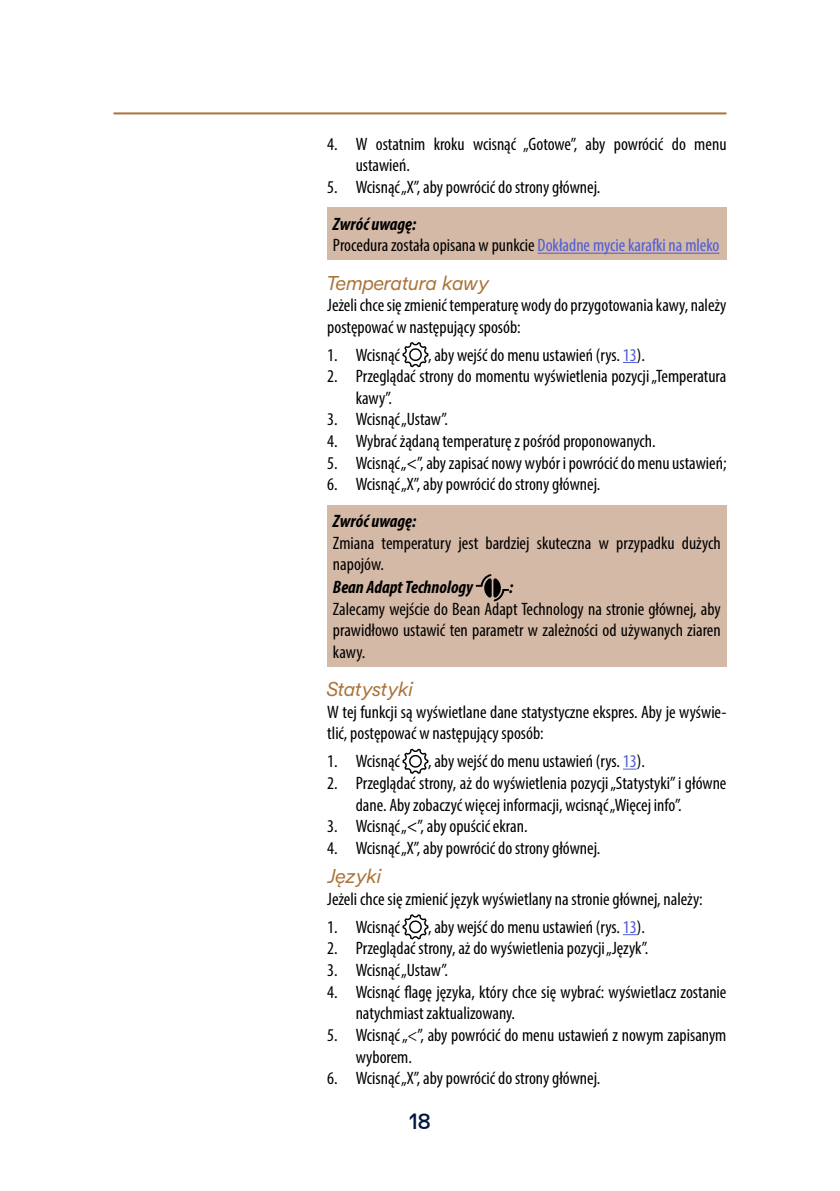
<style>
.page{position:relative;width:840px;height:1191px;background:#fff}
.page>*{position:absolute;margin:0;border:0;box-sizing:border-box;transform-origin:0 0}
.t1{font:500 22px "De Longhi Sans";color:#02183e}
.t2{font:italic 20px "De Longhi Sans";color:#aa743a}
.t3{font:condensed 18px/21.6px "Myriad Pro";color:#000}
.t4{font:italic 700 condensed 18px "Myriad Pro";color:#000}
.s1{font-weight:700;font-style:italic}
.s2{color:#4f5cd6}
.s3{font-family:"Minion Pro";font-stretch:normal}
</style>
<div class="page">
<hr style="left:113px;top:112px;width:613px;height:2px;background:#aa743a">
<svg style="left:623px;top:362px;width:13px;height:1px"></svg>
<svg style="left:623px;top:768px;width:13px;height:1px"></svg>
<svg style="left:623px;top:934px;width:13px;height:1px"></svg>
<div style="left:327px;top:208px;width:399px;height:52px;background:#d4b9a6"></div>
<hr style="left:537px;top:253px;width:182px;height:1px;background:#4f5cd6">
<svg style="left:402px;top:342px;width:26px;height:25px"></svg>
<div style="left:327px;top:505px;width:399px;height:161px;background:#d4b9a6"></div>
<svg style="left:475px;top:574px;width:34px;height:27px"></svg>
<svg style="left:402px;top:748px;width:26px;height:26px"></svg>
<svg style="left:402px;top:914px;width:26px;height:25px"></svg>
<p class="t3" style="left:355px;top:133px;width:372px;text-indent:-28px">4. W ostatnim kroku wcisnąć „Gotowe”, aby powrócić do menu ustawień.</p>
<p class="t3" style="left:327px;top:176px;width:274px">5. Wcisnąć „X”, aby powrócić do strony głównej.</p>
<p class="t3" style="left:333px;top:213px;width:388px"><span class="s1">Zwróć uwagę:<br></span>Procedura została opisana w punkcie <span class="s2">Dokładne mycie karafki na mleko</span></p>
<p class="t2" style="left:327px;top:270px;width:163px">Temperatura kawy</p>
<p class="t3" style="left:327px;top:294px;width:400px">Jeżeli chce się zmienić temperaturę wody do przygotowania kawy, należy postępować w następujący sposób:</p>
<p class="t3" style="left:327px;top:344px;width:74px">1. Wcisnąć</p>
<p class="t3" style="left:428px;top:344px;width:218px">, aby wejść do menu ustawień (rys. <span class="s2">13</span>).</p>
<p class="t3" style="left:355px;top:365px;width:372px;text-indent:-28px">2. Przeglądać strony do momentu wyświetlenia pozycji „Temperatura kawy”.</p>
<p class="t3" style="left:327px;top:408px;width:122px">3. Wcisnąć „Ustaw”.</p>
<p class="t3" style="left:327px;top:430px;width:330px">4. Wybrać żądaną temperaturę z pośród proponowanych.</p>
<p class="t3" style="left:327px;top:452px;width:400px">5. Wcisnąć „&lt;”, aby zapisać nowy wybór i powrócić do menu ustawień;</p>
<p class="t3" style="left:327px;top:473px;width:274px">6. Wcisnąć „X”, aby powrócić do strony głównej.</p>
<p class="t4" style="left:333px;top:510px;width:85px">Zwróć uwagę:</p>
<p class="t3" style="left:333px;top:532px;width:389px">Zmiana temperatury jest bardziej skuteczna w przypadku dużych napojów.</p>
<p class="t4" style="left:333px;top:576px;width:141px">Bean Adapt Technology</p>
<p class="t4" style="left:509px;top:576px;width:6px">:</p>
<p class="t3" style="left:333px;top:598px;width:389px;text-align:justify">Zalecamy wejście do Bean Adapt Technology na stronie głównej, aby prawidłowo ustawić ten parametr w zależności od używanych ziaren kawy.</p>
<p class="t2" style="left:327px;top:677px;width:87px">Statystyki</p>
<p class="t3" style="left:327px;top:701px;width:400px">W tej funkcji są wyświetlane dane statystyczne ekspres. Aby je wyświe&shy;tlić, postępować w następujący sposób:</p>
<p class="t3" style="left:327px;top:750px;width:74px">1. Wcisnąć</p>
<p class="t3" style="left:428px;top:750px;width:218px">, aby wejść do menu ustawień (rys. <span class="s2">13</span>).</p>
<p class="t3" style="left:355px;top:772px;width:372px;text-indent:-28px">2. Przeglądać strony, aż do wyświetlenia pozycji „Statystyki” i główne dane. Aby zobaczyć więcej informacji, wcisnąć „Więcej info”.</p>
<p class="t3" style="left:327px;top:815px;width:202px">3. Wcisnąć „&lt;”, aby opuścić ekran.</p>
<p class="t3" style="left:327px;top:836px;width:274px">4. Wcisnąć „X”, aby powrócić do strony głównej.</p>
<p class="t2" style="left:327px;top:864px;width:56px">Języki</p>
<p class="t3" style="left:327px;top:888px;width:377px">Jeżeli chce się zmienić język wyświetlany na stronie głównej, należy:</p>
<p class="t3" style="left:327px;top:916px;width:74px">1. Wcisnąć</p>
<p class="t3" style="left:428px;top:916px;width:218px">, aby wejść do menu ustawień (rys. <span class="s2">13</span>).</p>
<p class="t3" style="left:327px;top:937px;width:322px">2. Przeglądać strony, aż do wyświetlenia pozycji „Język”.</p>
<p class="t3" style="left:327px;top:959px;width:122px">3. Wcisnąć „Ustaw”.</p>
<p class="t3" style="left:355px;top:980px;width:372px;text-indent:-28px">4. Wcisnąć flagę języka, który chce się wybrać: wyświetlacz zostanie natychmiast zaktualizowany.</p>
<p class="t3" style="left:355px;top:1024px;width:372px;text-indent:-28px">5. Wcisnąć „<span class="s3">&lt;</span>”, aby powrócić do menu ustawień z nowym zapisanym wyborem.</p>
<p class="t3" style="left:327px;top:1067px;width:274px">6. Wcisnąć „X”, aby powrócić do strony głównej.</p>
<p class="t1" style="left:409px;top:1108px;width:23px">18</p>
</div>
